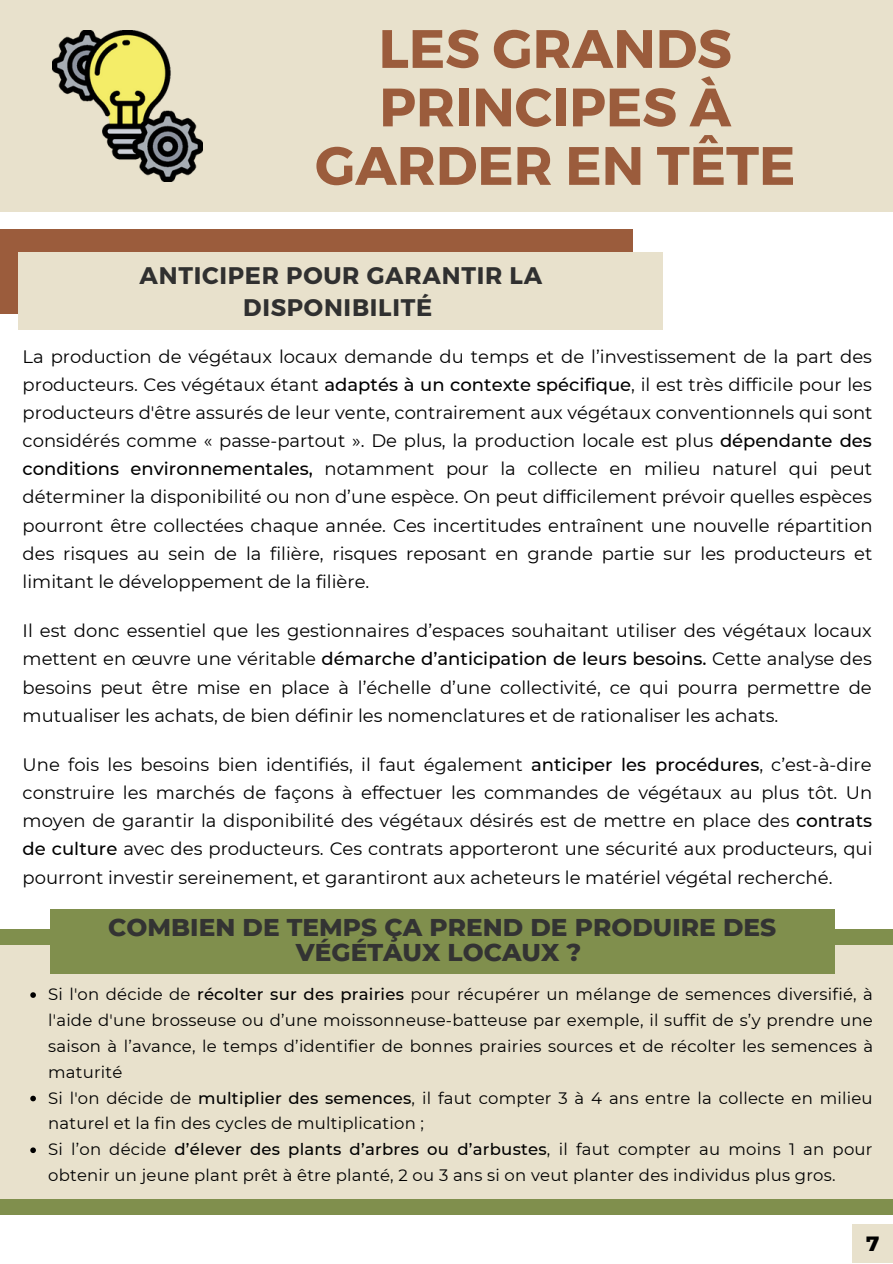
<style>
.page{position:relative;width:893px;height:1264px;background:#fff}
.page>*{position:absolute;margin:0;border:0;box-sizing:border-box;transform-origin:0 0}
.t1{font:700 54px/58.5px "Montserrat";color:#9b5c3c;text-align:center}
.t2{font:800 24.75px/24.8px "Montserrat";color:#333;text-align:center}
.t3{font:700 24px/32.5px "Montserrat";letter-spacing:.03em;color:#303030;text-align:center}
.t4{font:800 21px "Montserrat";color:#000}
.t5{font:18px/28px "Montserrat";color:#000;text-align:justify}
.t6{font:16.5px/25.8px "Montserrat";letter-spacing:.015em;color:#000}
.s1{font-weight:500}
</style>
<div class="page">
<div style="left:0;top:0;width:892px;height:212px;background:#e8e1cc"></div>
<img style="left:52px;top:31px;width:151px;height:150px">
<div style="left:0;top:229px;width:632px;height:84px;background:#9b5c3c"></div>
<div style="left:19px;top:252px;width:644px;height:78px;background:#e8e1cc"></div>
<div style="left:852px;top:1223px;width:40px;height:39px;background:#e8e1cc"></div>
<div style="left:0;top:929px;width:892px;height:285px;background:#808f4d"></div>
<div style="left:0;top:945px;width:892px;height:253px;background:#e8e1cc"></div>
<div style="left:50px;top:908px;width:784px;height:65px;background:#808f4d"></div>
<svg style="left:30px;top:992px;width:6px;height:5px"></svg>
<svg style="left:30px;top:1095px;width:6px;height:6px"></svg>
<svg style="left:30px;top:1147px;width:6px;height:6px"></svg>
<p class="t1" style="left:315px;top:17px;width:481px">LES GRANDS<br>PRINCIPES À<br>GARDER EN TÊTE</p>
<p class="t3" style="left:140px;top:257px;width:404px">ANTICIPER POUR GARANTIR LA<br>DISPONIBILITÉ</p>
<p class="t5" style="left:23px;top:342px;width:851px">La production de végétaux locaux demande du temps et de l’investissement de la part des producteurs. Ces végétaux étant <span class="s1">adaptés à un contexte spécifique</span>, il est très difficile pour les producteurs d'être assurés de leur vente, contrairement aux végétaux conventionnels qui sont considérés comme « passe-partout ». De plus, la production locale est plus <span class="s1">dépendante des conditions environnementales,</span> notamment pour la collecte en milieu naturel qui peut déterminer la disponibilité ou non d’une espèce. On peut difficilement prévoir quelles espèces pourront être collectées chaque année. Ces incertitudes entraînent une nouvelle répartition des risques au sein de la filière, risques reposant en grande partie sur les producteurs et limitant le développement de la filière.</p>
<p class="t5" style="left:23px;top:616px;width:850px">Il est donc essentiel que les gestionnaires d’espaces souhaitant utiliser des végétaux locaux mettent en œuvre une véritable <span class="s1">démarche d’anticipation de leurs besoins.</span> Cette analyse des besoins peut être mise en place à l’échelle d’une collectivité, ce qui pourra permettre de mutualiser les achats, de bien définir les nomenclatures et de rationaliser les achats.</p>
<p class="t5" style="left:23px;top:750px;width:851px">Une fois les besoins bien identifiés, il faut également <span class="s1">anticiper les procédures</span>, c’est-à-dire construire les marchés de façons à effectuer les commandes de végétaux au plus tôt. Un moyen de garantir la disponibilité des végétaux désirés est de mettre en place des <span class="s1">contrats de culture</span> avec des producteurs. Ces contrats apporteront une sécurité aux producteurs, qui pourront investir sereinement, et garantiront aux acheteurs le matériel végétal recherché.</p>
<p class="t2" style="left:108px;top:915px;width:669px">COMBIEN DE TEMPS ÇA PREND DE PRODUIRE DES<br>VÉGÉTAUX LOCAUX ?</p>
<p class="t6" style="left:48px;top:981px;width:826px;text-align:justify">Si l'on décide de <span class="s1">récolter sur des prairies</span> pour récupérer un mélange de semences diversifié, à l'aide d'une brosseuse ou d’une moissonneuse-batteuse par exemple, il suffit de s’y prendre une saison à l’avance, le temps d’identifier de bonnes prairies sources et de récolter les semences à maturité</p>
<p class="t6" style="left:48px;top:1084px;width:825px">Si l'on décide de <span class="s1">multiplier des semences</span>, il faut compter 3 à 4 ans entre la collecte en milieu naturel et la fin des cycles de multiplication ;</p>
<p class="t6" style="left:48px;top:1136px;width:825px">Si l’on décide <span class="s1">d’élever des plants d’arbres ou d’arbustes</span>, il faut compter au moins 1 an pour obtenir un jeune plant prêt à être planté, 2 ou 3 ans si on veut planter des individus plus gros.</p>
<p class="t4" style="left:866px;top:1230px;width:15px">7</p>
</div>
